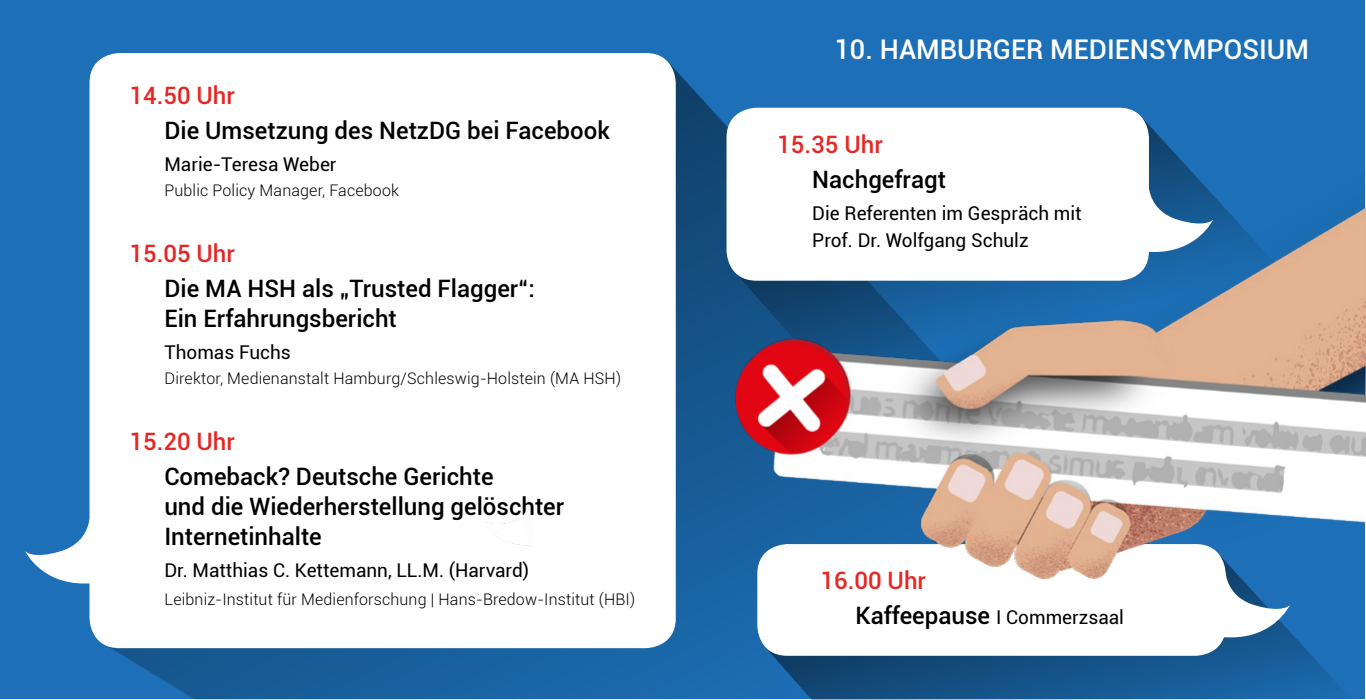
<style>
.page{position:relative;width:1366px;height:700px;background:#1d70b7}
.page>*{position:absolute;margin:0;border:0;box-sizing:border-box;transform-origin:0 0}
.t1{font:500 27.1px "Roboto";color:#fff}
.t2{font:500 24px/30px "Roboto";color:#000}
.t3{font:500 24px "Roboto";color:#e52725}
.t4{font:19px/27px "Roboto";color:#000}
.t5{font:300 16px "Roboto";letter-spacing:.01em;color:#000}
.s1{font-weight:500;font-size:24px}
</style>
<div class="page">
<svg style="left:99px;top:59px;width:636px;height:641px;fill:#1963a2"></svg>
<div style="left:90px;top:53px;width:586px;height:595px;background:#fff;border-radius:30px"></div>
<svg style="left:25px;top:518px;width:65px;height:66px"></svg>
<svg style="left:735px;top:638px;width:631px;height:62px"></svg>
<img style="left:485px;top:35px;width:881px;height:603px">
<p class="t3" style="left:129px;top:79px;width:107px">14.50 Uhr</p>
<p class="t2" style="left:164px;top:114px;width:447px">Die Umsetzung des NetzDG bei Facebook</p>
<p class="t4" style="left:164px;top:150px;width:174px">Marie-Teresa Weber</p>
<p class="t5" style="left:164px;top:179px;width:236px">Public Policy Manager, Facebook</p>
<p class="t3" style="left:129px;top:237px;width:107px">15.05 Uhr</p>
<p class="t2" style="left:164px;top:272px;width:372px">Die MA HSH als „Trusted Flagger“:<br>Ein Erfahrungsbericht</p>
<p class="t4" style="left:164px;top:338px;width:128px">Thomas Fuchs</p>
<p class="t5" style="left:164px;top:367px;width:458px">Direktor, Medienanstalt Hamburg/Schleswig-Holstein (MA HSH)</p>
<p class="t3" style="left:129px;top:425px;width:107px">15.20 Uhr</p>
<p class="t2" style="left:164px;top:460px;width:401px">Comeback? Deutsche Gerichte<br>und die Wiederherstellung gelöschter<br>Internetinhalte</p>
<p class="t4" style="left:164px;top:556px;width:366px">Dr. Matthias C. Kettemann, LL.M. (Harvard)</p>
<p class="t5" style="left:164px;top:588px;width:472px">Leibniz-Institut für Medienforschung | Hans-Bredow-Institut (HBI)</p>
<p class="t1" style="left:835px;top:30px;width:476px">10. HAMBURGER MEDIENSYMPOSIUM</p>
<p class="t3" style="left:777px;top:128px;width:107px">15.35 Uhr</p>
<p class="t2" style="left:812px;top:164px;width:135px">Nachgefragt</p>
<p class="t4" style="left:812px;top:199px;width:271px">Die Referenten im Gespräch mit<br>Prof. Dr. Wolfgang Schulz</p>
<p class="t3" style="left:820px;top:564px;width:107px">16.00 Uhr</p>
<p class="t4" style="left:855px;top:603px;width:270px"><span class="s1">Kaffeepause</span> I Commerzsaal</p>
</div>
